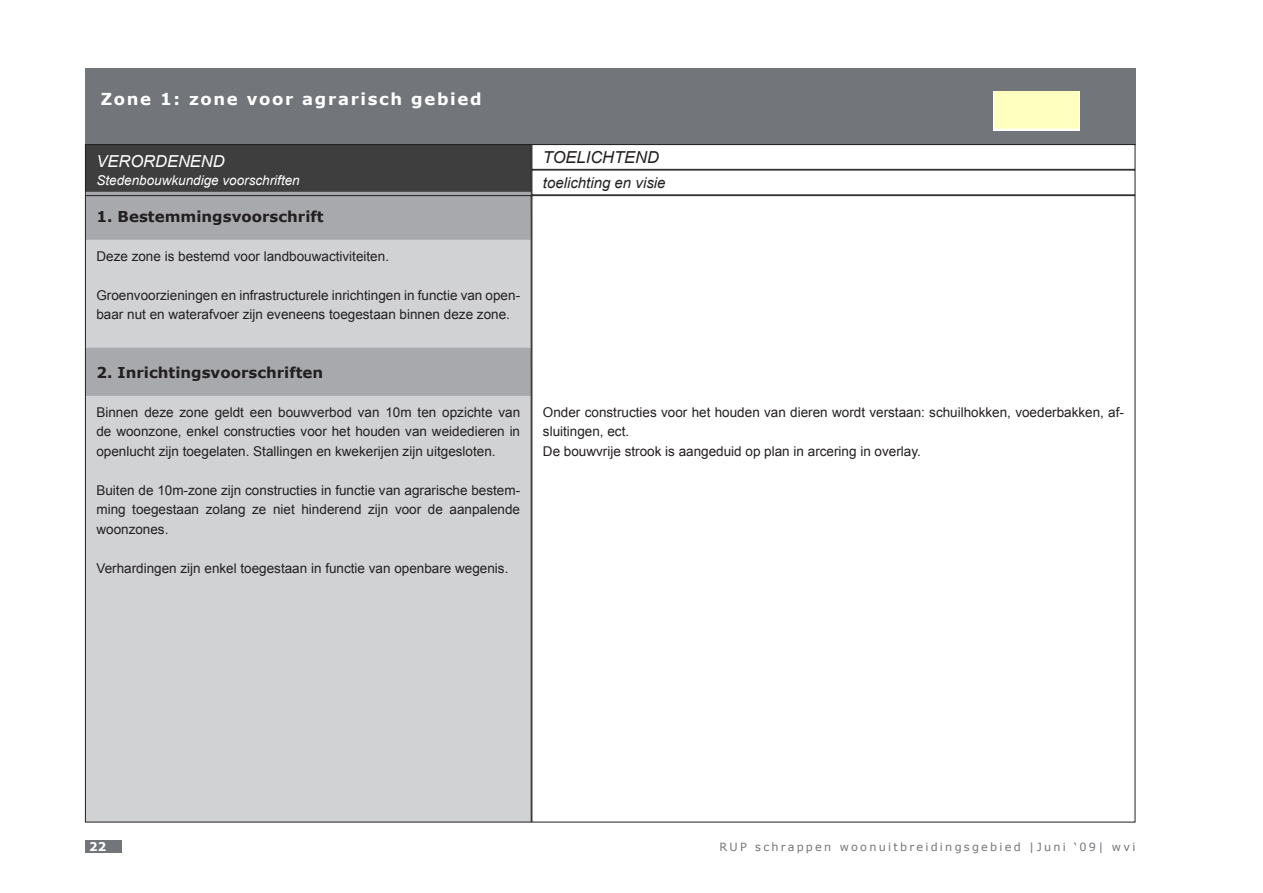
<style>
.page{position:relative;width:1263px;height:893px;background:#fff}
.page>*{position:absolute;margin:0;border:0;box-sizing:border-box;transform-origin:0 0}
.Lijstnummering_2_tit{font:700 16.5px "Verdana";letter-spacing:.1em;color:#fff}
.Standaard{font:italic 16.5px "Arial";color:#231f20}
.Standaard-2{font:italic 16.5px "Arial";color:#fff}
.voorschrift_titel_1{font:700 15px "Verdana";color:#231f20}
.voorschrift_subtitel{font:italic 15px "Arial";color:#231f20}
.Standaard-3{font:13.5px/19.5px "Arial";color:#231f20}
.Standaard-4{font:italic 13.5px "Arial";color:#fff}
.t1{font:700 12px "Verdana";color:#fff}
.t2{font:11.25px "Verdana";letter-spacing:.2em;color:#727579}
</style>
<div class="page">
<div style="left:85px;top:840px;width:36px;height:13px;background:#727579"></div>
<div style="left:85px;top:68px;width:1050px;height:77px;background:#727579"></div>
<div style="left:531px;top:144px;width:604px;height:26px;border:1px solid #231f20"></div>
<div style="left:85px;top:145px;width:446px;height:50px;background:#3e3e3f"></div>
<div style="left:85px;top:144px;width:446px;height:51px;border:1px solid #231f20"></div>
<div style="left:85px;top:196px;width:446px;height:626px;background:#d1d2d4"></div>
<div style="left:86px;top:192px;width:445px;height:48px;background:#a8a9ad"></div>
<div style="left:86px;top:348px;width:445px;height:48px;background:#a8a9ad"></div>
<img style="left:994px;top:91px;width:85px;height:40px">
<p class="Lijstnummering_2_tit" style="left:101px;top:88px;width:382px">Zone 1: zone voor agrarisch gebied</p>
<p class="Standaard-2" style="left:96px;top:150px;width:130px">VERORDENEND</p>
<p class="Standaard-4" style="left:96px;top:171px;width:205px">Stedenbouwkundige voorschriften</p>
<p class="voorschrift_titel_1" style="left:96px;top:206px;width:229px">1. Bestemmingsvoorschrift</p>
<p class="Standaard-3" style="left:96px;top:246px;width:294px">Deze zone is bestemd voor landbouwactiviteiten.</p>
<p class="Standaard-3" style="left:96px;top:285px;width:425px">Groenvoorzieningen en infrastructurele inrichtingen in functie van open&shy;baar nut en waterafvoer zijn eveneens toegestaan binnen deze zone.</p>
<p class="voorschrift_titel_1" style="left:96px;top:362px;width:228px">2. Inrichtingsvoorschriften</p>
<p class="Standaard-3" style="left:96px;top:402px;width:425px;text-align:justify">Binnen deze zone geldt een bouwverbod van 10m ten opzichte van de woonzone, enkel constructies voor het houden van weidedieren in openlucht zijn toegelaten. Stallingen en kwekerijen zijn uitgesloten.</p>
<p class="Standaard-3" style="left:96px;top:480px;width:425px;text-align:justify">Buiten de 10m-zone zijn constructies in functie van agrarische bestem&shy;ming toegestaan zolang ze niet hinderend zijn voor de aanpalende woonzones.</p>
<p class="Standaard-3" style="left:96px;top:558px;width:413px">Verhardingen zijn enkel toegestaan in functie van openbare wegenis.</p>
<p class="Standaard" style="left:543px;top:146px;width:118px">TOELICHTEND</p>
<p class="voorschrift_subtitel" style="left:543px;top:173px;width:124px">toelichting en visie</p>
<p class="Standaard-3" style="left:543px;top:402px;width:583px">Onder constructies voor het houden van dieren wordt verstaan: schuilhokken, voederbakken, af&shy;sluitingen, ect.</p>
<p class="Standaard-3" style="left:543px;top:441px;width:379px">De bouwvrije strook is aangeduid op plan in arcering in overlay.</p>
<p class="t1" style="left:89px;top:838px;width:19px">22</p>
<p class="t2" style="left:719px;top:839px;width:417px">RUP schrappen woonuitbreidingsgebied |Juni ‘09| wvi</p>
</div>
